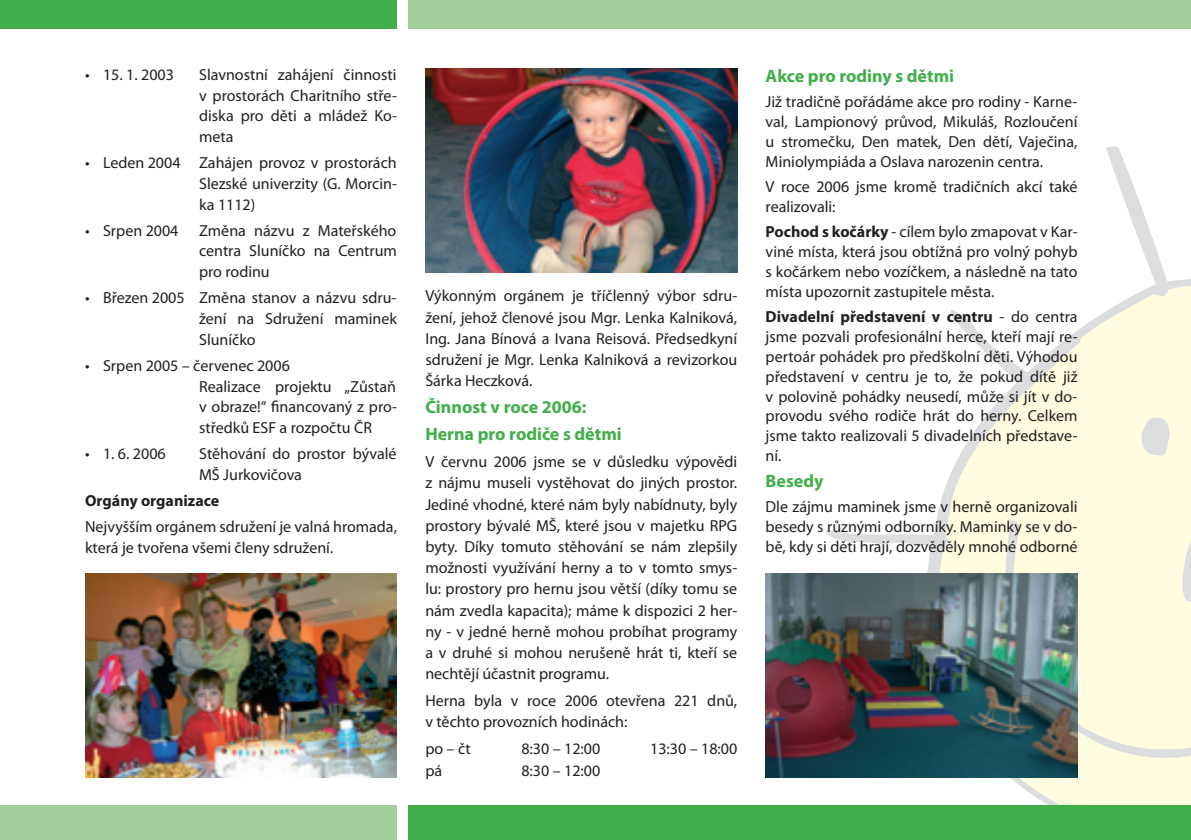
<style>
.page{position:relative;width:1191px;height:840px;background:#fff}
.page>*{position:absolute;margin:0;border:0;box-sizing:border-box;transform-origin:0 0}
.t1{font:700 18px/26.8px "Myriad Pro";color:#40ae49}
.t2{font:16px/19.8px "Myriad Pro";color:#231f20;text-align:justify}
.t3{font:700 16px "Myriad Pro";color:#231f20}
.s1{font-weight:700}
</style>
<div class="page">
<svg style="left:947px;top:146px;width:244px;height:659px"></svg>
<svg style="left:825px;top:481px;width:244px;height:324px"></svg>
<svg style="left:1004px;top:417px;width:187px;height:340px;background:#faf7dd"></svg>
<img style="left:85px;top:573px;width:312px;height:204px">
<img style="left:425px;top:68px;width:312px;height:204px">
<img style="left:765px;top:573px;width:312px;height:204px">
<div style="left:0;top:805px;width:397px;height:34px;background:#a3cf9a"></div>
<div style="left:408px;top:805px;width:783px;height:34px;background:#40ae49"></div>
<div style="left:0;top:0;width:397px;height:28px;background:#40ae49"></div>
<div style="left:408px;top:0;width:783px;height:28px;background:#a3cf9a"></div>
<p class="t2" style="left:85px;top:65px;width:90px">• 15. 1. 2003</p>
<p class="t2" style="left:199px;top:65px;width:199px;line-height:20.6px">Slavnostní zahájení činnosti v prostorách Charitního stře&shy;diska pro děti a mládež Ko&shy;meta</p>
<p class="t2" style="left:199px;top:153px;width:199px;line-height:20.6px;text-indent:-114px">• Leden 2004 Zahájen provoz v prostorách Slezské univerzity (G. Morcin&shy;ka 1112)</p>
<p class="t2" style="left:85px;top:221px;width:95px">• Srpen 2004</p>
<p class="t2" style="left:199px;top:220px;width:199px;line-height:20.6px">Změna názvu z Mateřského centra Sluníčko na Centrum pro rodinu</p>
<p class="t2" style="left:199px;top:288px;width:199px;line-height:20.6px;text-indent:-114px">• Březen 2005 Změna stanov a názvu sdru&shy;žení na Sdružení maminek Sluníčko</p>
<p class="t2" style="left:199px;top:355px;width:199px;line-height:20.6px;text-align:left;text-indent:-114px">• Srpen 2005 – červenec 2006<br>Realizace projektu „Zůstaň v obraze!“ financovaný z pro&shy;středků ESF a rozpočtu ČR</p>
<p class="t2" style="left:85px;top:444px;width:82px">• 1. 6. 2006</p>
<p class="t2" style="left:199px;top:443px;width:199px;line-height:20.6px">Stěhování do prostor bývalé<br>MŠ Jurkovičova</p>
<p class="t3" style="left:85px;top:491px;width:136px">Orgány organizace</p>
<p class="t2" style="left:85px;top:516px;width:313px;line-height:20.6px">Nejvyšším orgánem sdružení je valná hromada, která je tvořena všemi členy sdružení.</p>
<p class="t2" style="left:425px;top:285px;width:313px;line-height:21.2px">Výkonným orgánem je tříčlenný výbor sdru&shy;žení, jehož členové jsou Mgr. Lenka Kalniková, Ing. Jana Bínová a Ivana Reisová. Předsedkyní sdružení je Mgr. Lenka Kalniková a revizorkou Šárka Heczková.</p>
<p class="t1" style="left:425px;top:394px;width:198px">Činnost v roce 2006:<br>Herna pro rodiče s dětmi</p>
<p class="t2" style="left:425px;top:451px;width:313px;line-height:21.2px">V červnu 2006 jsme se v důsledku výpovědi z nájmu museli vystěhovat do jiných prostor.<br>Jediné vhodné, které nám byly nabídnuty, byly prostory bývalé MŠ, které jsou v majetku RPG byty. Díky tomuto stěhování se nám zlepšily možnosti využívání herny a to v tomto smys&shy;lu: prostory pro hernu jsou větší (díky tomu se nám zvedla kapacita); máme k dispozici 2 her&shy;ny - v jedné herně mohou probíhat programy a v druhé si mohou nerušeně hrát ti, kteří se nechtějí účastnit programu.</p>
<p class="t2" style="left:425px;top:690px;width:313px;line-height:21.2px">Herna byla v roce 2006 otevřena 221 dnů, v těchto provozních hodinách:</p>
<p class="t2" style="left:425px;top:739px;width:47px">po – čt</p>
<p class="t2" style="left:521px;top:739px;width:80px">8:30 – 12:00</p>
<p class="t2" style="left:650px;top:739px;width:89px">13:30 – 18:00</p>
<p class="t2" style="left:425px;top:760px;width:18px">pá</p>
<p class="t2" style="left:521px;top:760px;width:80px">8:30 – 12:00</p>
<p class="t1" style="left:765px;top:62px;width:190px">Akce pro rodiny s dětmi</p>
<p class="t2" style="left:765px;top:92px;width:313px">Již tradičně pořádáme akce pro rodiny - Karne&shy;val, Lampionový průvod, Mikuláš, Rozloučení u stromečku, Den matek, Den dětí, Vaječina, Miniolympiáda a Oslava narozenin centra.</p>
<p class="t2" style="left:765px;top:177px;width:313px">V roce 2006 jsme kromě tradičních akcí také realizovali:</p>
<p class="t2" style="left:765px;top:222px;width:313px"><span class="s1">Pochod s kočárky</span> - cílem bylo zmapovat v Kar&shy;viné místa, která jsou obtížná pro volný pohyb s kočárkem nebo vozíčkem, a následně na tato místa upozornit zastupitele města.</p>
<p class="t2" style="left:765px;top:307px;width:313px"><span class="s1">Divadelní představení v centru</span> - do centra jsme pozvali profesionální herce, kteří mají re&shy;pertoár pohádek pro předškolní děti. Výhodou představení v centru je to, že pokud dítě již v polovině pohádky neusedí, může si jít v do&shy;provodu svého rodiče hrát do herny. Celkem jsme takto realizovali 5 divadelních představe&shy;ní.</p>
<p class="t1" style="left:765px;top:467px;width:59px">Besedy</p>
<p class="t2" style="left:765px;top:497px;width:313px">Dle zájmu maminek jsme v herně organizovali besedy s různými odborníky. Maminky se v do&shy;bě, kdy si děti hrají, dozvěděly mnohé odborné</p>
</div>
